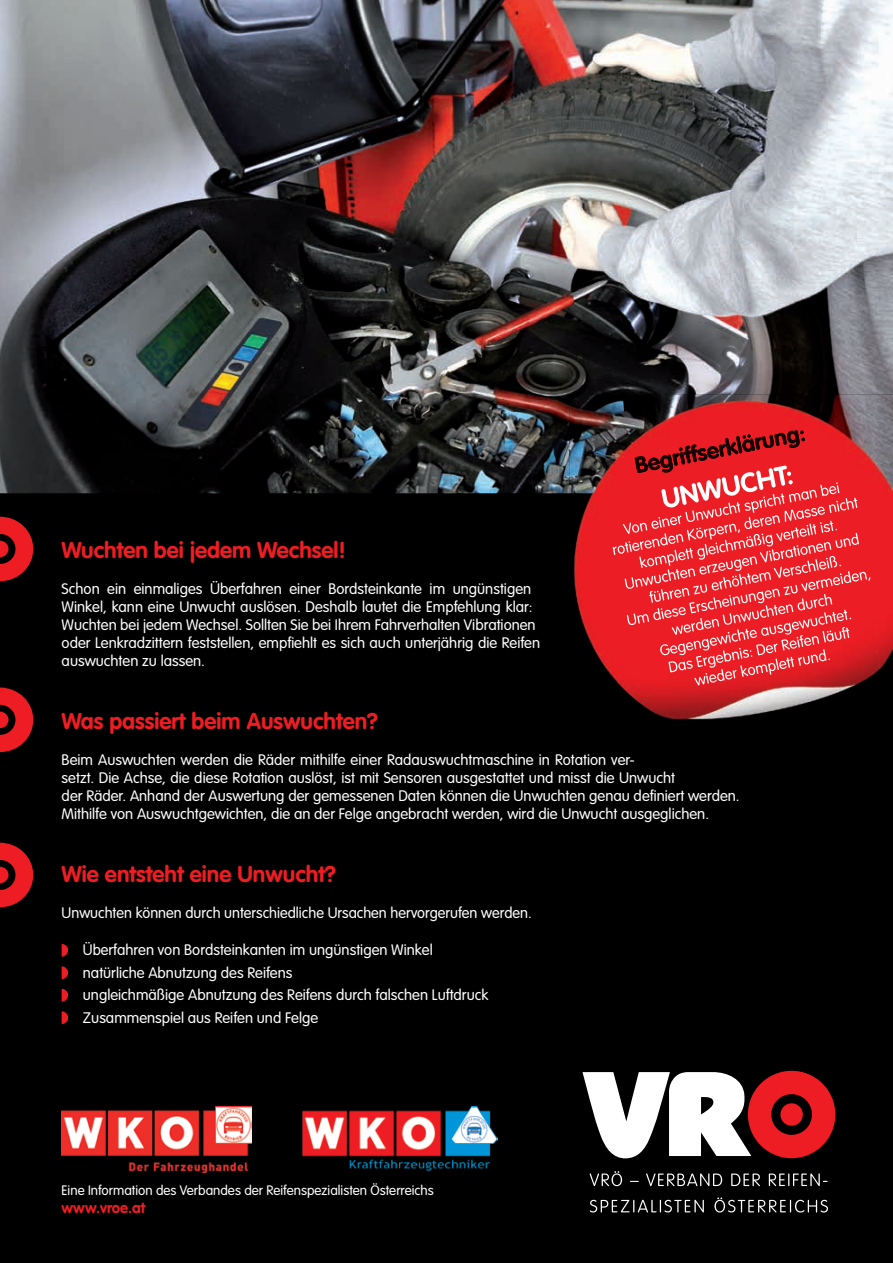
<style>
.page{position:relative;width:893px;height:1263px;background:#000}
.page>*{position:absolute;margin:0;border:0;box-sizing:border-box;transform-origin:0 0}
.t1{font:700 22.5px "VAG Rounded";color:#ee1d23}
.t2{font:300 15px/18px "VAG Rounded";color:#fff}
.t3{font:700 15px "VAG Rounded";color:#ee1d23}
.t4{font:300 13.5px "VAG Rounded";color:#fff}
</style>
<div class="page">
<svg style="left:582px;top:1071px;width:253px;height:87px"></svg>
<svg style="left:590px;top:1197px;width:238px;height:15px"></svg>
<svg style="left:590px;top:1171px;width:238px;height:15px"></svg>
<img style="left:0;top:0;width:893px;height:493px">
<svg style="left:62px;top:944px;width:6px;height:13px"></svg>
<svg style="left:62px;top:966px;width:6px;height:13px"></svg>
<svg style="left:62px;top:989px;width:6px;height:12px"></svg>
<svg style="left:62px;top:1011px;width:6px;height:13px"></svg>
<img style="left:569px;top:395px;width:324px;height:325px">
<svg style="left:613px;top:465px;width:257px;height:220px"></svg>
<img style="left:725px;top:430px;width:80px;height:25px">
<svg style="left:0;top:517px;width:33px;height:64px"></svg>
<svg style="left:0;top:687px;width:33px;height:65px"></svg>
<svg style="left:0;top:843px;width:33px;height:64px"></svg>
<img style="left:62px;top:1107px;width:190px;height:65px">
<img style="left:302px;top:1107px;width:195px;height:64px">
<h1 class="t1" style="left:62px;top:536px;width:286px">Wuchten bei jedem Wechsel!</h1>
<p class="t2" style="left:62px;top:579px;width:480px">Schon ein einmaliges Überfahren einer Bordsteinkante im ungünstigen Winkel, kann eine Unwucht auslösen. Deshalb lautet die Empfehlung klar:<br>Wuchten bei jedem Wechsel. Sollten Sie bei Ihrem Fahrverhalten Vibrationen oder Lenkradzittern feststellen, empfiehlt es sich auch unterjährig die Reifen auswuchten zu lassen.</p>
<h1 class="t1" style="left:62px;top:707px;width:318px">Was passiert beim Auswuchten?</h1>
<p class="t2" style="left:62px;top:750px;width:680px">Beim Auswuchten werden die Räder mithilfe einer Radauswuchtmaschine in Rotation ver-<br>setzt. Die Achse, die diese Rotation auslöst, ist mit Sensoren ausgestattet und misst die Unwucht<br>der Räder. Anhand der Auswertung der gemessenen Daten können die Unwuchten genau definiert werden.<br>Mithilfe von Auswuchtgewichten, die an der Felge angebracht werden, wird die Unwucht ausgeglichen.</p>
<h1 class="t1" style="left:62px;top:860px;width:276px">Wie entsteht eine Unwucht?</h1>
<p class="t2" style="left:62px;top:903px;width:472px">Unwuchten können durch unterschiedliche Ursachen hervorgerufen werden.</p>
<p class="t2" style="left:62px;top:941px;width:373px">• Überfahren von Bordsteinkanten im ungünstigen Winkel</p>
<p class="t2" style="left:62px;top:963px;width:232px">• natürliche Abnutzung des Reifens</p>
<p class="t2" style="left:62px;top:986px;width:428px">• ungleichmäßige Abnutzung des Reifens durch falschen Luftdruck</p>
<p class="t2" style="left:62px;top:1008px;width:258px">• Zusammenspiel aus Reifen und Felge</p>
<p class="t4" style="left:62px;top:1182px;width:374px">Eine Information des Verbandes der Reifenspezialisten Österreichs</p>
<p class="t3" style="left:62px;top:1198px;width:85px">www.vroe.at</p>
</div>
